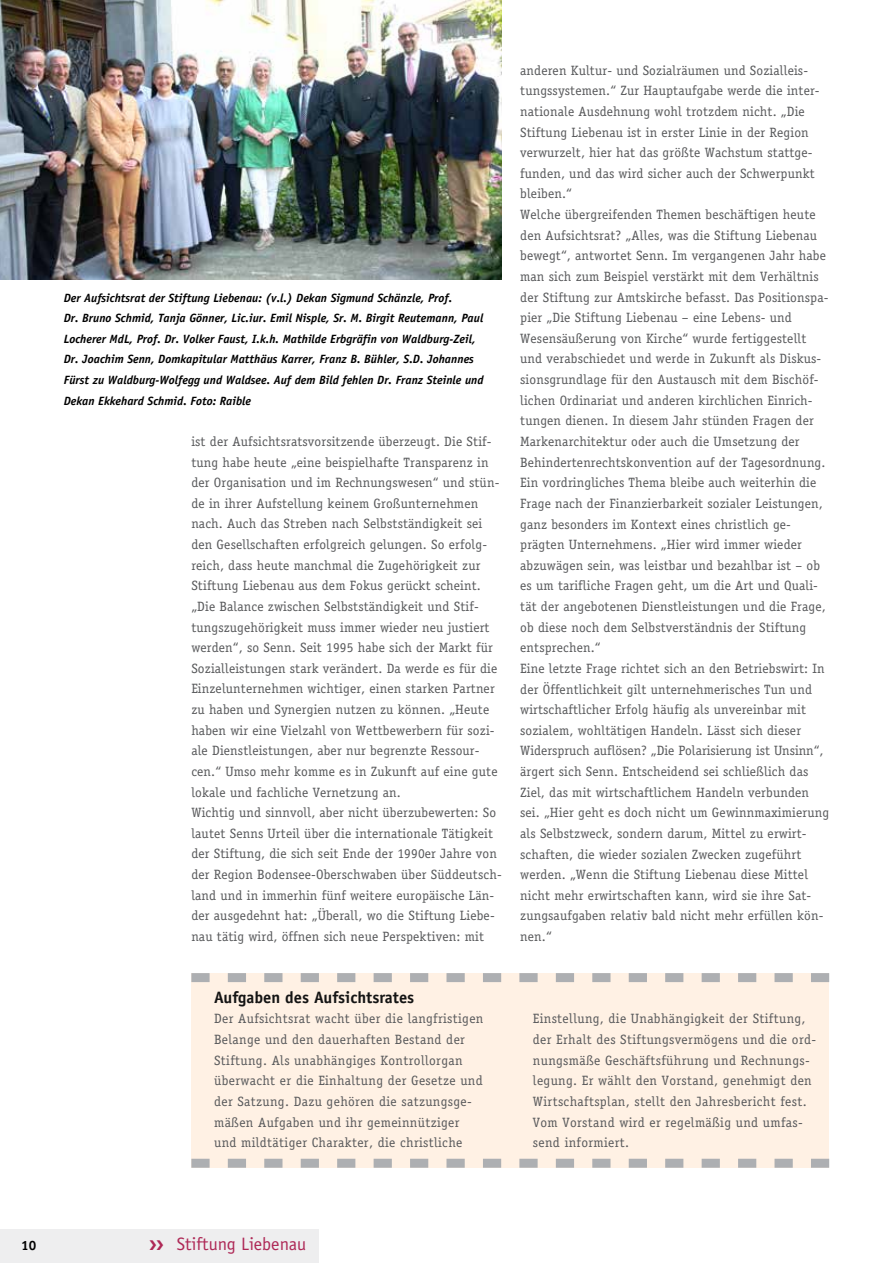
<style>
.page{position:relative;width:893px;height:1263px;background:#fff}
.page>*{position:absolute;margin:0;border:0;box-sizing:border-box;transform-origin:0 0}
.t1{font:18px "Officina Sans Std";color:#ae2856}
.t2{font:700 16.5px "Officina Sans Std";color:#141414}
.t3{font:13.5px/20.7px "Officina Serif Std";letter-spacing:.01em;color:#58595b}
.t4{font:700 13.5px "Officina Sans Std";color:#000}
.t5{font:italic 700 12px/20.5px "Officina Sans Std";color:#000}
</style>
<div class="page">
<div style="left:0;top:1229px;width:319px;height:34px;background:#eeeeef"></div>
<div style="left:191px;top:973px;width:638px;height:195px;background:#fff1e4"></div>
<svg style="left:191px;top:1159px;width:638px;height:9px"></svg>
<svg style="left:191px;top:973px;width:638px;height:9px"></svg>
<img style="left:0;top:0;width:502px;height:280px">
<p class="t5" style="left:64px;top:287px;width:421px">Der Aufsichtsrat der Stiftung Liebenau: (v.l.) Dekan Sigmund Schänzle, Prof.<br>Dr. Bruno Schmid, Tanja Gönner, Lic.iur. Emil Nisple, Sr. M. Birgit Reutemann, Paul Locherer MdL, Prof. Dr. Volker Faust, I.k.h. Mathilde Erbgräfin von Waldburg-Zeil, Dr. Joachim Senn, Domkapitular Matthäus Karrer, Franz B. Bühler, S.D. Johannes Fürst zu Waldburg-Wolfegg und Waldsee. Auf dem Bild fehlen Dr. Franz Steinle und Dekan Ekkehard Schmid. Foto: Raible</p>
<p class="t3" style="left:191px;top:431px;width:312px">ist der Aufsichtsratsvorsitzende überzeugt. Die Stif&shy;tung habe heute „eine beispielhafte Transparenz in der Organisation und im Rechnungswesen“ und stün&shy;de in ihrer Aufstellung keinem Großunternehmen nach. Auch das Streben nach Selbstständigkeit sei den Gesellschaften erfolgreich gelungen. So erfolg&shy;reich, dass heute manchmal die Zugehörigkeit zur Stiftung Liebenau aus dem Fokus gerückt scheint. „Die Balance zwischen Selbstständigkeit und Stif&shy;tungszugehörigkeit muss immer wieder neu justiert werden“, so Senn. Seit 1995 habe sich der Markt für Sozialleistungen stark verändert. Da werde es für die Einzelunternehmen wichtiger, einen starken Partner zu haben und Synergien nutzen zu können. „Heute haben wir eine Vielzahl von Wettbewerbern für sozi&shy;ale Dienstleistungen, aber nur begrenzte Ressour&shy;cen.“ Umso mehr komme es in Zukunft auf eine gute lokale und fachliche Vernetzung an.<br>Wichtig und sinnvoll, aber nicht überzubewerten: So lautet Senns Urteil über die internationale Tätigkeit der Stiftung, die sich seit Ende der 1990er Jahre von der Region Bodensee-Oberschwaben über Süddeutsch&shy;land und in immerhin fünf weitere europäische Län&shy;der ausgedehnt hat: „Überall, wo die Stiftung Liebe&shy;nau tätig wird, öffnen sich neue Perspektiven: mit</p>
<p class="t3" style="left:520px;top:60px;width:310px">anderen Kultur- und Sozialräumen und Sozialleis&shy;tungssystemen.“ Zur Hauptaufgabe werde die inter&shy;nationale Ausdehnung wohl trotzdem nicht. „Die Stiftung Liebenau ist in erster Linie in der Region verwurzelt, hier hat das größte Wachstum stattge&shy;funden, und das wird sicher auch der Schwerpunkt bleiben.“<br>Welche übergreifenden Themen beschäftigen heute den Aufsichtsrat? „Alles, was die Stiftung Liebenau bewegt“, antwortet Senn. Im vergangenen Jahr habe man sich zum Beispiel verstärkt mit dem Verhältnis der Stiftung zur Amtskirche befasst. Das Positionspa&shy;pier „Die Stiftung Liebenau – eine Lebens- und Wesensäußerung von Kirche“ wurde fertiggestellt und verabschiedet und werde in Zukunft als Diskus&shy;sionsgrundlage für den Austausch mit dem Bischöf&shy;lichen Ordinariat und anderen kirchlichen Einrich&shy;tungen dienen. In diesem Jahr stünden Fragen der Markenarchitektur oder auch die Umsetzung der Behindertenrechtskonvention auf der Tagesordnung.<br>Ein vordringliches Thema bleibe auch weiterhin die Frage nach der Finanzierbarkeit sozialer Leistungen, ganz besonders im Kontext eines christlich ge&shy;prägten Unternehmens. „Hier wird immer wieder abzuwägen sein, was leistbar und bezahlbar ist – ob es um tarifliche Fragen geht, um die Art und Quali&shy;tät der angebotenen Dienstleistungen und die Frage, ob diese noch dem Selbstverständnis der Stiftung entsprechen.“<br>Eine letzte Frage richtet sich an den Betriebswirt: In der Öffentlichkeit gilt unternehmerisches Tun und wirtschaftlicher Erfolg häufig als unvereinbar mit sozialem, wohltätigen Handeln. Lässt sich dieser Widerspruch auflösen? „Die Polarisierung ist Unsinn“, ärgert sich Senn. Entscheidend sei schließlich das Ziel, das mit wirtschaftlichem Handeln verbunden sei. „Hier geht es doch nicht um Gewinnmaximierung als Selbstzweck, sondern darum, Mittel zu erwirt&shy;schaften, die wieder sozialen Zwecken zugeführt werden. „Wenn die Stiftung Liebenau diese Mittel nicht mehr erwirtschaften kann, wird sie ihre Sat&shy;zungsaufgaben relativ bald nicht mehr erfüllen kön&shy;nen.“</p>
<p class="t2" style="left:214px;top:987px;width:202px">Aufgaben des Aufsichtsrates</p>
<p class="t3" style="left:214px;top:1008px;width:271px">Der Aufsichtsrat wacht über die langfristigen Belange und den dauerhaften Bestand der Stiftung. Als unabhängiges Kontrollorgan überwacht er die Einhaltung der Gesetze und der Satzung. Dazu gehören die satzungsge&shy;mäßen Aufgaben und ihr gemeinnütziger und mildtätiger Charakter, die christliche</p>
<p class="t3" style="left:533px;top:1008px;width:285px">Einstellung, die Unabhängigkeit der Stiftung, der Erhalt des Stiftungsvermögens und die ord&shy;nungsmäße Geschäftsführung und Rechnungs&shy;legung. Er wählt den Vorstand, genehmigt den Wirtschaftsplan, stellt den Jahresbericht fest.<br>Vom Vorstand wird er regelmäßig und umfas&shy;send informiert.</p>
<p class="t4" style="left:21px;top:1237px;width:17px">10</p>
<h1 class="t1" style="left:177px;top:1233px;width:131px">Stiftung Liebenau</h1>
</div>
